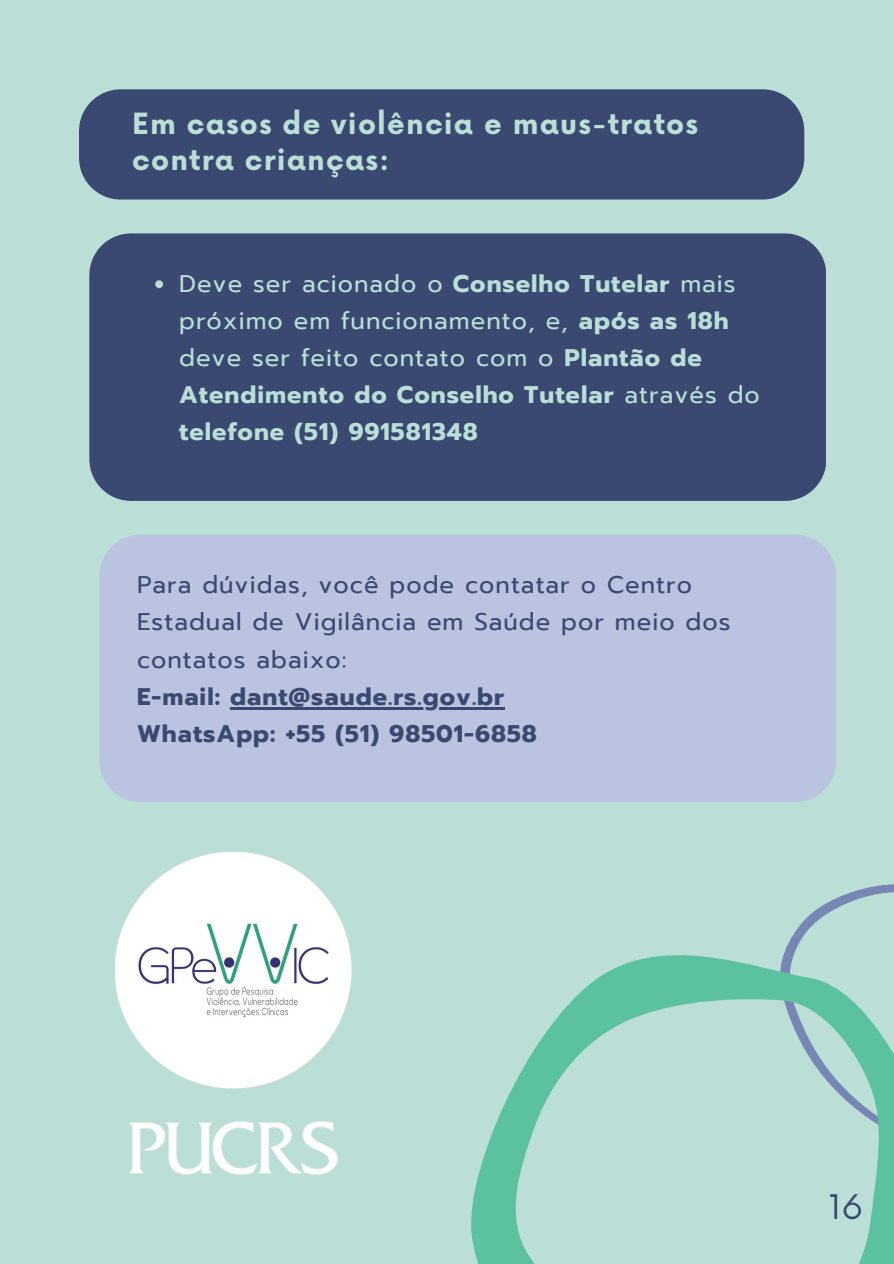
<style>
.page{position:relative;width:894px;height:1264px;background:#fff}
.page>*{position:absolute;margin:0;border:0;box-sizing:border-box;transform-origin:0 0}
.t1{font:33px "Now";color:#3a4872}
.t2{font:700 28.5px/36px "Now";letter-spacing:.04em;color:#bbded6}
.t3{font:700 24px/37.2px "Prompt";letter-spacing:.04em;color:#bbded6}
.t4{font:24px/37.2px "Prompt";letter-spacing:.04em;color:#3a4872}
.t5{font:700 24px "Prompt";letter-spacing:.04em;color:#3a4872}
.s1{font-weight:400}
</style>
<div class="page">
<div style="left:0;top:0;width:893px;height:1263px;background:#bbded6"></div>
<div style="left:79px;top:89px;width:725px;height:110px;background:#3a4872"></div>
<div style="left:89px;top:233px;width:736px;height:268px;background:#3a4872"></div>
<svg style="left:155px;top:280px;width:8px;height:8px"></svg>
<div style="left:99px;top:535px;width:736px;height:267px;background:#bac3df"></div>
<hr style="left:230px;top:707px;width:275px;height:2px;background:#3a4872">
<svg style="left:471px;top:884px;width:422px;height:379px"></svg>
<div style="left:115px;top:851px;width:236px;height:237px;background:#fff;border-radius:50%"></div>
<img style="left:138px;top:923px;width:191px;height:95px">
<img style="left:129px;top:1088px;width:209px;height:87px">
<h1 class="t2" style="left:132px;top:108px;width:567px">Em casos de violência e maus-tratos contra crianças:</h1>
<p class="t3" style="left:179px;top:265px;width:582px"><span class="s1">Deve ser acionado o</span> Conselho Tutelar <span class="s1">mais próximo em funcionamento, e,</span> após as 18h <span class="s1">deve ser feito contato com o</span> Plantão de Atendimento do Conselho Tutelar <span class="s1">através do </span>telefone (51) 991581348</p>
<p class="t4" style="left:137px;top:566px;width:594px">Para dúvidas, você pode contatar o Centro<br>Estadual de Vigilância em Saúde por meio dos contatos abaixo:</p>
<p class="t5" style="left:137px;top:678px;width:368px">E-mail: dant@saude.rs.gov.br</p>
<p class="t5" style="left:137px;top:715px;width:401px">WhatsApp: +55 (51) 98501-6858</p>
<p class="t1" style="left:828px;top:1188px;width:36px">16</p>
</div>
